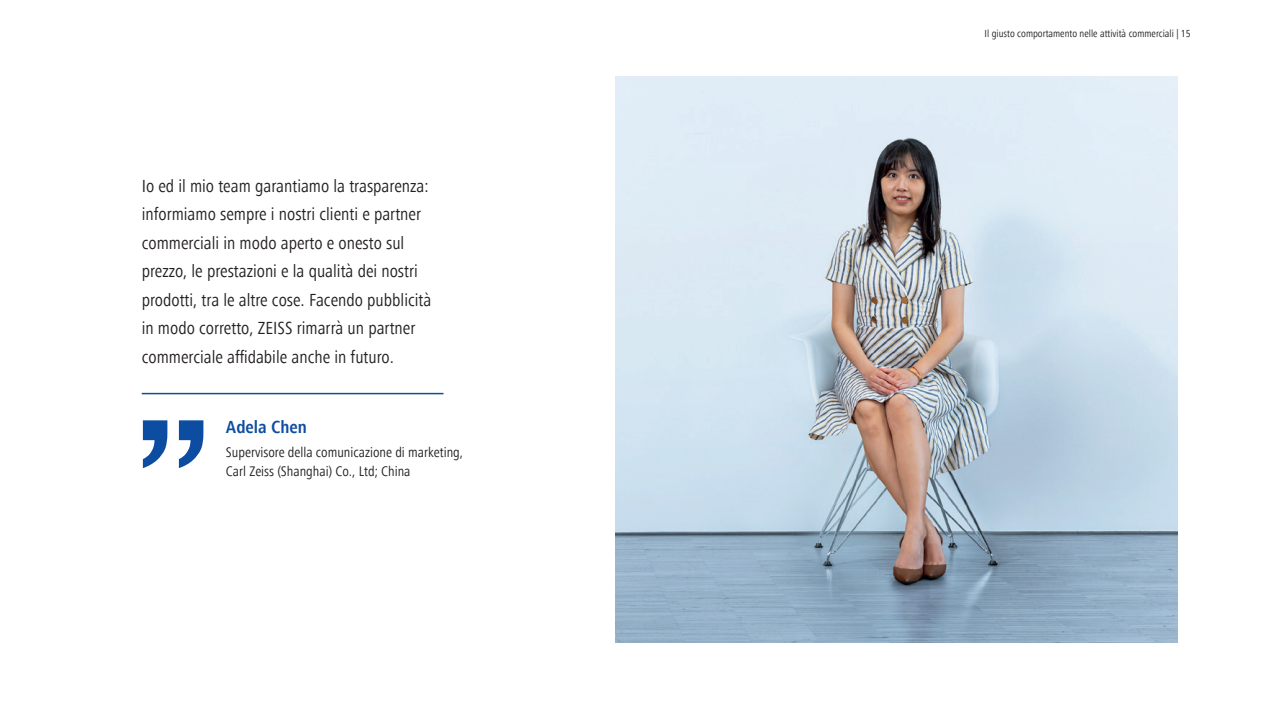
<style>
.page{position:relative;width:1263px;height:706px;background:#fff}
.page>*{position:absolute;margin:0;border:0;box-sizing:border-box;transform-origin:0 0}
.t1{font:condensed 18px/28.5px "ZEISS Frutiger Next W1 G";color:#231f20}
.t2{font:700 condensed 18px "ZEISS Frutiger Next W1 G";color:#0d4da1}
.t3{font:condensed 14.25px/19.5px "ZEISS Frutiger Next W1 G";color:#231f20}
.t4{font:condensed 10.5px "ZEISS Frutiger Next W1 G";color:#231f20}
</style>
<div class="page">
<img style="left:616px;top:77px;width:562px;height:565px">
<svg style="left:143px;top:420px;width:60px;height:48px"></svg>
<hr style="left:142px;top:393px;width:301px;height:1px;background:#0d4da1">
<p class="t1" style="left:142px;top:171px;width:291px">Io ed il mio team garantiamo la trasparenza: informiamo sempre i nostri clienti e partner commerciali in modo aperto e onesto sul prezzo, le prestazioni e la qualità dei nostri prodotti, tra le altre cose. Facendo pubblicità in modo corretto, ZEISS rimarrà un partner commerciale affidabile anche in futuro.</p>
<p class="t2" style="left:226px;top:417px;width:83px">Adela Chen</p>
<p class="t3" style="left:226px;top:442px;width:239px">Supervisore della comunicazione di marketing,<br>Carl Zeiss (Shanghai) Co., Ltd; China</p>
<p class="t4" style="left:984px;top:28px;width:208px">Il giusto comportamento nelle attività commerciali | 15</p>
</div>
